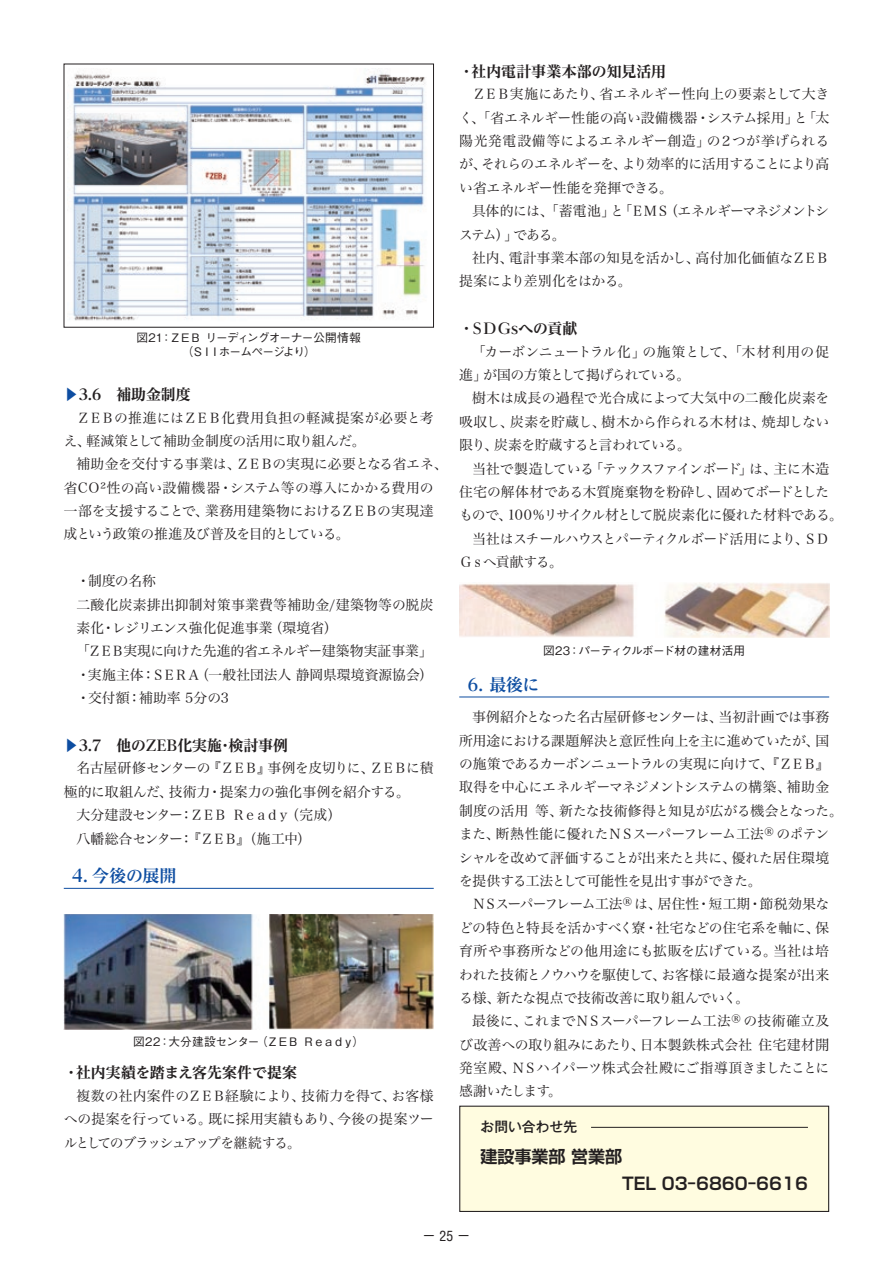
<style>
.page{position:relative;width:893px;height:1263px;background:#fff}
.page>*{position:absolute;margin:0;border:0;box-sizing:border-box;transform-origin:0 0}
.t1{font:700 16.95px/26.5px "Shin Go Pro De";color:#231f20}
.t2{font:700 16.95px "Reim Pro";letter-spacing:-.015em;color:#0d4da1}
.t3{font:700 expanded 14.85px "Reim Pro";color:#231f20}
.t4{font:13.8px/23.4px "Hira Min Pro W3";letter-spacing:-.025em;color:#231f20;text-align:justify}
.t5{font:13.8px/23.4px "Hira Min Pro W3";color:#231f20}
.t6{font:13.8px/23.4px "Hira Min Pro W3";letter-spacing:-.08em;color:#231f20}
.t7{font:13.8px "Hira Min Pro W3";letter-spacing:-.05em;color:#231f20}
.t8{font:13.8px "Hira Min Pro W3";letter-spacing:-.055em;color:#231f20}
.t9{font:13.8px "Hira Min Pro W3";letter-spacing:-.06em;color:#231f20}
.t10{font:13.8px "Hira Min Pro W3";letter-spacing:-.135em;color:#231f20}
.t11{font:13.8px "Hira Min Pro W3";letter-spacing:-.045em;color:#231f20}
.t12{font:500 13.8px "Gothic MB101 Pro";color:#231f20}
.t13{font:13.8px "Shin Go Pro";color:#231f20}
.t14{font:500 11.7px/13.8px "Gothic BBB Pro";letter-spacing:-.055em;color:#231f20;text-align:center}
.t15{font:500 11.7px "Gothic BBB Pro";letter-spacing:-.075em;color:#231f20}
.t16{font:500 11.7px "Gothic BBB Pro";letter-spacing:-.035em;color:#231f20}
.s1{color:#0d4da1}
.s2{font-family:"Helvetica LT Std";font-stretch:condensed}
</style>
<div class="page">
<hr style="left:64px;top:888px;width:370px;height:1px;background:#0d4da1">
<hr style="left:459px;top:696px;width:370px;height:1px;background:#0d4da1">
<img style="left:64px;top:914px;width:370px;height:115px">
<img style="left:459px;top:583px;width:370px;height:55px">
<img style="left:67px;top:72px;width:358px;height:249px">
<div style="left:460px;top:1106px;width:369px;height:105px;background:#fffce0"></div>
<div style="left:459px;top:1106px;width:370px;height:106px;border:1px solid #231f20"></div>
<hr style="left:591px;top:1127px;width:217px;height:1px;background:#231f20">
<p class="t14" style="left:137px;top:329px;width:226px">図21：ＺＥＢ リーディングオーナー公開情報（ＳＩＩホームページより）</p>
<p class="t3" style="left:64px;top:382px;width:128px"><span class="s1">▶</span>3.6　補助金制度</p>
<p class="t5" style="left:64px;top:404px;width:371px;text-indent:13px">ＺＥＢの推進にはＺＥＢ化費用負担の軽減提案が必要と考え、軽減策として補助金制度の活用に取り組んだ。</p>
<p class="t4" style="left:64px;top:451px;width:385px;text-align:left;text-indent:13px">補助金を交付する事業は、ＺＥＢの実現に必要となる省エネ、省CO²性の高い設備機器・システム等の導入にかかる費用の一部を支援することで、業務用建築物におけるＺＥＢの実現達成という政策の推進及び普及を目的としている。</p>
<p class="t5" style="left:77px;top:568px;width:359px">・制度の名称<br>二酸化炭素排出抑制対策事業費等補助金/建築物等の脱炭素化・レジリエンス強化促進事業（環境省）<br>「ＺＥＢ実現に向けた先進的省エネルギー建築物実証事業」・実施主体：ＳＥＲＡ（一般社団法人 静岡県環境資源協会）・交付額：補助率 5分の3</p>
<p class="t3" style="left:64px;top:733px;width:226px"><span class="s1">▶</span>3.7　他のＺＥＢ化実施・検討事例</p>
<p class="t7" style="left:77px;top:756px;width:359px">名古屋研修センターの『ＺＥＢ』事例を皮切りに、ＺＥＢに積</p>
<p class="t5" style="left:64px;top:779px;width:348px">極的に取組んだ、技術力・提案力の強化事例を紹介する。</p>
<p class="t10" style="left:77px;top:803px;width:266px">大分建設センター：ＺＥＢ Ｒｅａｄｙ（完成）</p>
<p class="t11" style="left:77px;top:826px;width:236px">八幡総合センター：『ＺＥＢ』（施工中）</p>
<p class="t2" style="left:72px;top:862px;width:106px">4．今後の展開</p>
<p class="t15" style="left:133px;top:1032px;width:232px">図22：大分建設センター（ＺＥＢ Ｒｅａｄｙ）</p>
<p class="t3" style="left:64px;top:1060px;width:235px">・社内実績を踏まえ客先案件で提案</p>
<p class="t4" style="left:64px;top:1083px;width:371px;text-indent:13px">複数の社内案件のＺＥＢ経験により、技術力を得て、お客様への提案を行っている。既に採用実績もあり、今後の提案ツールとしてのブラッシュアップを継続する。</p>
<p class="t3" style="left:459px;top:59px;width:208px">・社内電計事業本部の知見活用</p>
<p class="t4" style="left:459px;top:81px;width:371px;text-indent:13px">ＺＥＢ実施にあたり、省エネルギー性向上の要素として大きく、「省エネルギー性能の高い設備機器・システム採用」と「太陽光発電設備等によるエネルギー創造」の２つが挙げられるが、それらのエネルギーを、より効率的に活用することにより高い省エネルギー性能を発揮できる。</p>
<p class="t6" style="left:459px;top:198px;width:371px;text-indent:13px">具体的には、「蓄電池」と「ＥＭＳ（エネルギーマネジメントシステム）」である。</p>
<p class="t4" style="left:459px;top:245px;width:371px;text-indent:13px">社内、電計事業本部の知見を活かし、高付加化価値なＺＥＢ提案により差別化をはかる。</p>
<p class="t3" style="left:459px;top:316px;width:120px">・ＳＤＧsへの貢献</p>
<p class="t4" style="left:459px;top:338px;width:371px;text-indent:13px">「カーボンニュートラル化」の施策として、「木材利用の促進」が国の方策として掲げられている。</p>
<p class="t4" style="left:459px;top:385px;width:371px;text-indent:13px">樹木は成長の過程で光合成によって大気中の二酸化炭素を吸収し、炭素を貯蔵し、樹木から作られる木材は、焼却しない限り、炭素を貯蔵すると言われている。</p>
<p class="t8" style="left:472px;top:457px;width:359px">当社で製造している「テックスファインボード」は、主に木造</p>
<p class="t4" style="left:459px;top:479px;width:371px">住宅の解体材である木質廃棄物を粉砕し、固めてボードとした</p>
<p class="t4" style="left:459px;top:502px;width:385px">もので、100％リサイクル材として脱炭素化に優れた材料である。</p>
<p class="t9" style="left:472px;top:527px;width:359px">当社はスチールハウスとパーティクルボード活用により、ＳＤ</p>
<p class="t6" style="left:459px;top:549px;width:105px">Ｇｓへ貢献する。</p>
<p class="t16" style="left:543px;top:641px;width:204px">図23：パーティクルボード材の建材活用</p>
<p class="t2" style="left:468px;top:671px;width:73px">6．最後に</p>
<p class="t4" style="left:459px;top:704px;width:385px;text-align:left;text-indent:13px">事例紹介となった名古屋研修センターは、当初計画では事務所用途における課題解決と意匠性向上を主に進めていたが、国の施策であるカーボンニュートラルの実現に向けて、『ＺＥＢ』取得を中心にエネルギーマネジメントシステムの構築、補助金制度の活用 等、新たな技術修得と知見が広がる機会となった。また、断熱性能に優れたＮＳスーパーフレーム工法®のポテンシャルを改めて評価することが出来たと共に、優れた居住環境を提供する工法として可能性を見出す事ができた。</p>
<p class="t4" style="left:459px;top:891px;width:371px;text-indent:13px">ＮＳスーパーフレーム工法®は、居住性・短工期・節税効果などの特色と特長を活かすべく寮・社宅などの住宅系を軸に、保育所や事務所などの他用途にも拡販を広げている。当社は培われた技術とノウハウを駆使して、お客様に最適な提案が出来る様、新たな視点で技術改善に取り組んでいく。</p>
<p class="t4" style="left:459px;top:1008px;width:371px;text-indent:13px">最後に、これまでＮＳスーパーフレーム工法®の技術確立及び改善への取り組みにあたり、日本製鉄株式会社 住宅建材開発室殿、ＮＳハイパーツ株式会社殿にご指導頂きましたことに感謝いたします。</p>
<p class="t12" style="left:480px;top:1115px;width:98px">お問い合わせ先</p>
<p class="t1" style="left:622px;top:1141px;width:187px;text-indent:-142px">建設事業部 営業部<br>TEL 03-6860-6616</p>
<p class="t13" style="left:422px;top:1224px;width:50px">−<span class="s2">25</span>−</p>
</div>
